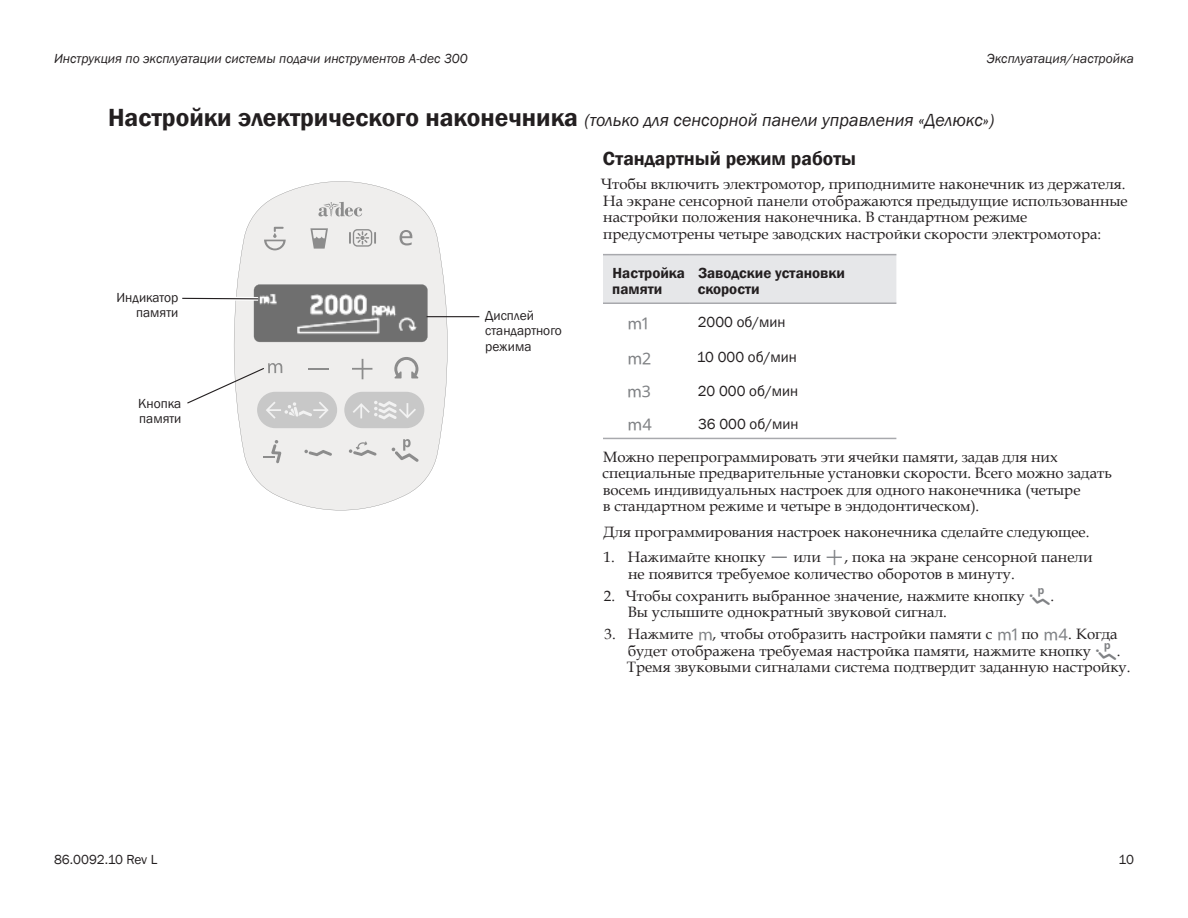
<style>
.page{position:relative;width:1188px;height:918px;background:#fff}
.page>*{position:absolute;margin:0;border:0;box-sizing:border-box;transform-origin:0 0}
.Heading_3{font:600 19.5px "Franklin Gothic";color:#231f20}
.Heading_2{font:italic 18px "Franklin Gothic";color:#231f20}
.Body_Text_-_2nd_Colu{font:15px/16.5px "Book Antiqua";color:#231f20}
.Table_Text{font:15px "Franklin Gothic";color:#231f20}
.Table_Heading{font:600 15px/16.5px "Franklin Gothic";color:#231f20}
.t1{font:15px "Adec Touch Pad";color:#808285}
.t2{font:italic 13.5px "Franklin Gothic";color:#231f20}
.Callout{font:13.5px/15.8px "Franklin Gothic";color:#231f20}
.Callout_-_right{font:13.5px/15.8px "Franklin Gothic";color:#231f20}
.s1{font-weight:600;font-style:normal;font-size:25.5px}
.s2{font-family:"Adec Touch Pad";color:#808285}
</style>
<div class="page">
<svg style="left:234px;top:181px;width:214px;height:329px;fill:#efeeed"></svg>
<svg style="left:318px;top:202px;width:44px;height:14px"></svg>
<svg style="left:392px;top:439px;width:27px;height:23px"></svg>
<svg style="left:264px;top:227px;width:22px;height:23px"></svg>
<svg style="left:310px;top:228px;width:18px;height:21px"></svg>
<svg style="left:349px;top:441px;width:28px;height:15px"></svg>
<svg style="left:352px;top:359px;width:20px;height:20px"></svg>
<svg style="left:304px;top:450px;width:28px;height:6px"></svg>
<svg style="left:264px;top:440px;width:17px;height:23px"></svg>
<svg style="left:349px;top:229px;width:27px;height:18px"></svg>
<svg style="left:400px;top:230px;width:12px;height:15px"></svg>
<div style="left:257px;top:392px;width:80px;height:36px;background:#c8c8c8;border-radius:18px"></div>
<div style="left:344px;top:392px;width:80px;height:36px;background:#c8c8c8;border-radius:18px"></div>
<svg style="left:353px;top:401px;width:63px;height:18px"></svg>
<svg style="left:394px;top:357px;width:24px;height:21px"></svg>
<div style="left:603px;top:255px;width:293px;height:47px;background:#e6e7e9"></div>
<hr style="left:603px;top:254px;width:86px;height:1px;background:#a8a9ad">
<hr style="left:689px;top:254px;width:207px;height:1px;background:#a8a9ad">
<hr style="left:603px;top:302px;width:86px;height:2px;background:#a8a9ad">
<hr style="left:689px;top:302px;width:207px;height:2px;background:#a8a9ad">
<hr style="left:603px;top:438px;width:86px;height:1px;background:#a8a9ad">
<hr style="left:689px;top:438px;width:207px;height:1px;background:#a8a9ad">
<hr style="left:427px;top:316px;width:52px;height:1px;background:#231f20">
<svg style="left:187px;top:363px;width:142px;height:56px"></svg>
<svg style="left:182px;top:295px;width:80px;height:8px"></svg>
<p class="t2" style="left:54px;top:50px;width:415px">Инструкция по эксплуатации системы подачи инструментов A-dec 300</p>
<p class="t2" style="left:987px;top:50px;width:149px">Эксплуатация/настройка</p>
<p class="Heading_2" style="left:108px;top:109px;width:888px"><span class="s1">Настройки электрического наконечника</span> (только для сенсорной панели управления «Делюкс»)</p>
<p class="Heading_3" style="left:603px;top:147px;width:255px">Стандартный режим работы</p>
<p class="Body_Text_-_2nd_Colu" style="left:601px;top:176px;width:528px">Чтобы включить электромотор, приподнимите наконечник из держателя.<br>На экране сенсорной панели отображаются предыдущие использованные настройки положения наконечника. В стандартном режиме предусмотрены четыре заводских настройки скорости электромотора:</p>
<p class="Table_Heading" style="left:612px;top:264px;width:74px">Настройка памяти</p>
<p class="Table_Heading" style="left:698px;top:264px;width:149px">Заводские установки скорости</p>
<p class="t1" style="left:627px;top:314px;width:22px">1</p>
<p class="Table_Text" style="left:698px;top:313px;width:89px">2000 об/мин</p>
<p class="t1" style="left:627px;top:349px;width:26px">2</p>
<p class="Table_Text" style="left:697px;top:348px;width:101px">10 000 об/мин</p>
<p class="t1" style="left:627px;top:382px;width:26px">3</p>
<p class="Table_Text" style="left:698px;top:381px;width:102px">20 000 об/мин</p>
<p class="t1" style="left:627px;top:416px;width:27px">4</p>
<p class="Table_Text" style="left:698px;top:415px;width:102px">36 000 об/мин</p>
<p class="Body_Text_-_2nd_Colu" style="left:603px;top:448px;width:511px">Можно перепрограммировать эти ячейки памяти, задав для них специальные предварительные установки скорости. Всего можно задать восемь индивидуальных настроек для одного наконечника (четыре<br>в стандартном режиме и четыре в эндодонтическом).</p>
<p class="Body_Text_-_2nd_Colu" style="left:604px;top:523px;width:487px">Для программирования настроек наконечника сделайте следующее.</p>
<p class="Body_Text_-_2nd_Colu" style="left:628px;top:549px;width:466px;text-indent:-24px">1. Нажимайте кнопку <span class="s2">-</span> или <span class="s2">+</span>, пока на экране сенсорной панели не появится требуемое количество оборотов в минуту.</p>
<p class="Body_Text_-_2nd_Colu" style="left:628px;top:587px;width:428px;text-indent:-24px">2. Чтобы сохранить выбранное значение, нажмите кнопку <span class="s2">p</span>.<br>Вы услышите однократный звуковой сигнал.</p>
<p class="Body_Text_-_2nd_Colu" style="left:627px;top:626px;width:505px;text-indent:-22px">3. Нажмите <span class="s2">0</span>, чтобы отобразить настройки памяти с <span class="s2">1</span> по <span class="s2">4</span>. Когда будет отображена требуемая настройка памяти, нажмите кнопку <span class="s2">p</span>.<br>Тремя звуковыми сигналами система подтвердит заданную настройку.</p>
<p class="Callout_-_right" style="left:117px;top:289px;width:63px;text-align:right">Индикатор памяти</p>
<p class="Callout" style="left:485px;top:307px;width:78px">Дисплей стандартного режима</p>
<p class="Callout_-_right" style="left:138px;top:396px;width:45px">Кнопка памяти</p>
<p class="Callout" style="left:54px;top:852px;width:105px">86.0092.10 Rev L</p>
<p class="Callout" style="left:1119px;top:852px;width:17px">10</p>
</div>
